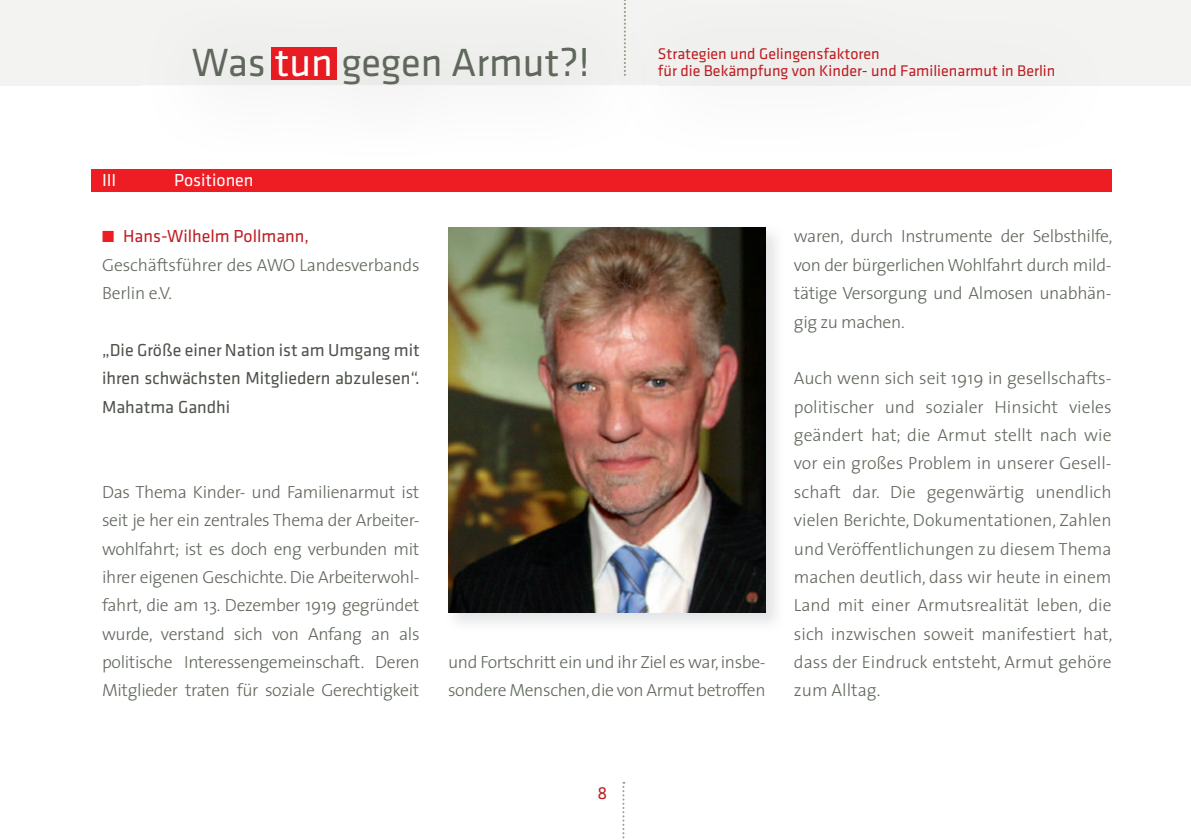
<style>
.page{position:relative;width:1191px;height:840px;background:#fff}
.page>*{position:absolute;margin:0;border:0;box-sizing:border-box;transform-origin:0 0}
.t1{font:40.8px "Klavika Basic";color:#60685c}
.t2{font:18px/28.4px "Klavika Basic";color:#4d534a;text-align:justify}
.t3{font:18px "Klavika Basic";color:#be1e23}
.t4{font:18px "Klavika Basic";color:#fff}
.t5{font:300 17.6px/28.4px "The Sans";letter-spacing:-.02em;color:#60685c;text-align:justify}
.t6{font:16px/17.2px "Klavika Basic";color:#be1e23}
.s1{color:#fff}
.s2{color:#ee1d23}
</style>
<div class="page">
<div style="left:0;top:0;width:1191px;height:85px;background:#f3f3f1"></div>
<svg style="left:622px;top:781px;width:2px;height:58px"></svg>
<div style="left:271px;top:48px;width:65px;height:32px;background:#e81b22"></div>
<svg style="left:624px;top:0;width:2px;height:76px"></svg>
<div style="left:91px;top:169px;width:1020px;height:22px;background:#ee1d23"></div>
<img style="left:448px;top:227px;width:328px;height:396px">
<img style="left:448px;top:227px;width:317px;height:385px">
<h1 class="t1" style="left:192px;top:47px;width:399px">Was <span class="s1">tun</span> gegen Armut?!</h1>
<p class="t6" style="left:658px;top:46px;width:399px">Strategien und Gelingensfaktoren<br>für die Bekämpfung von Kinder- und Familienarmut in Berlin</p>
<p class="t4" style="left:102px;top:172px;width:16px">III</p>
<p class="t4" style="left:174px;top:172px;width:81px">Positionen</p>
<p class="t3" style="left:102px;top:229px;width:208px"><span class="s2">■</span> Hans-Wilhelm Pollmann,</p>
<p class="t5" style="left:102px;top:252px;width:319px">Geschäftsführer des AWO Landesverbands<br>Berlin e.V.</p>
<p class="t2" style="left:102px;top:337px;width:319px">„Die Größe einer Nation ist am Umgang mit ihren schwächsten Mitgliedern abzulesen“.<br>Mahatma Gandhi</p>
<p class="t5" style="left:102px;top:479px;width:319px">Das Thema Kinder- und Familienarmut ist seit je her ein zentrales Thema der Arbeiter&shy;wohlfahrt; ist es doch eng verbunden mit ihrer eigenen Geschichte. Die Arbeiterwohl&shy;fahrt, die am 13. Dezember 1919 gegründet wurde, verstand sich von Anfang an als politische Interessengemeinschaft. Deren Mitglieder traten für soziale Gerechtigkeit</p>
<p class="t5" style="left:448px;top:649px;width:319px">und Fortschritt ein und ihr Ziel es war, insbe&shy;sondere Menschen, die von Armut betroffen</p>
<p class="t5" style="left:794px;top:224px;width:320px">waren, durch Instrumente der Selbsthilfe, von der bürgerlichen Wohlfahrt durch mild&shy;tätige Versorgung und Almosen unabhän&shy;gig zu machen.</p>
<p class="t5" style="left:794px;top:365px;width:320px">Auch wenn sich seit 1919 in gesellschafts&shy;politischer und sozialer Hinsicht vieles geändert hat; die Armut stellt nach wie vor ein großes Problem in unserer Gesell&shy;schaft dar. Die gegenwärtig unendlich vielen Berichte, Dokumentationen, Zahlen und Veröffentlichungen zu diesem Thema machen deutlich, dass wir heute in einem Land mit einer Armutsrealität leben, die sich inzwischen soweit manifestiert hat, dass der Eindruck entsteht, Armut gehöre zum Alltag.</p>
<p class="t3" style="left:597px;top:785px;width:11px">8</p>
</div>
